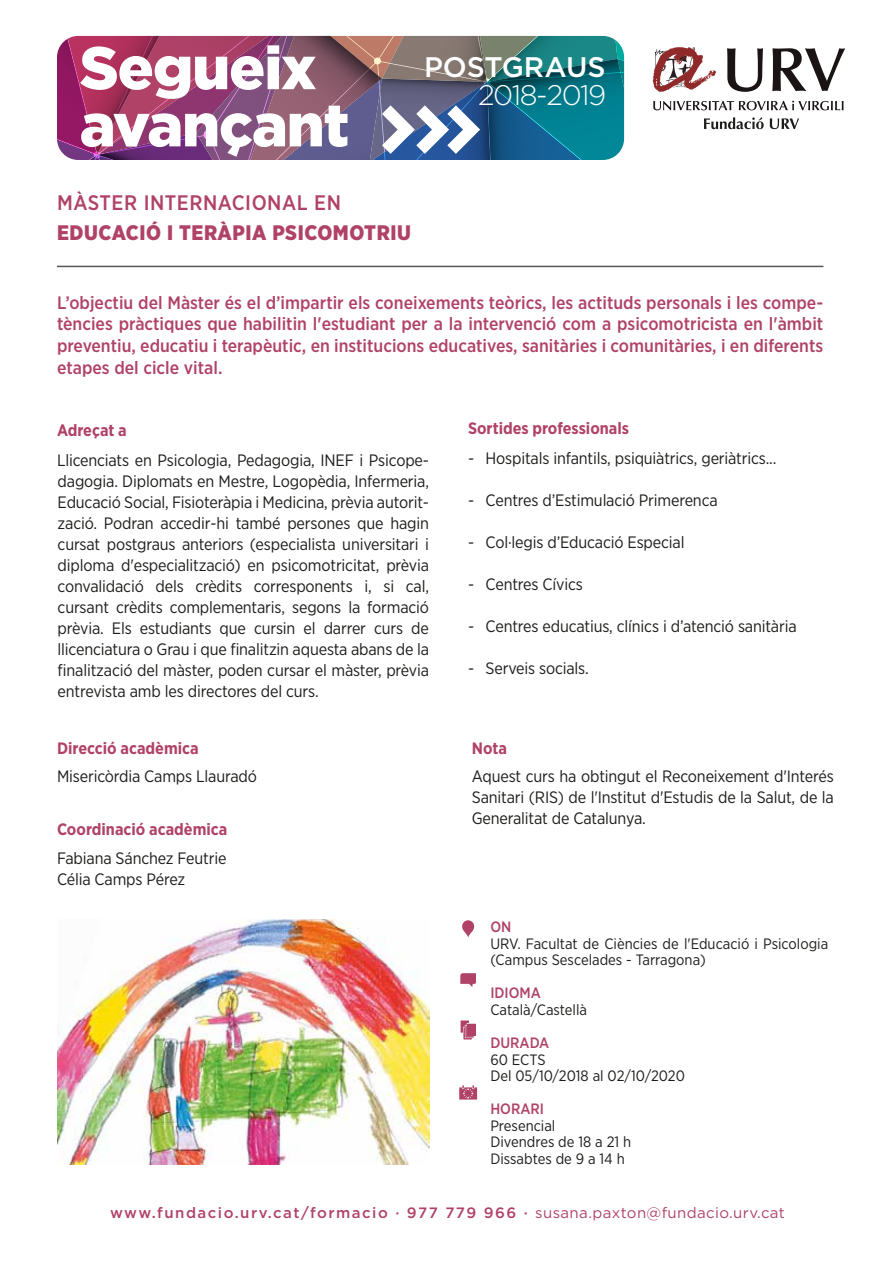
<style>
.page{position:relative;width:893px;height:1263px;background:#fff}
.page>*{position:absolute;margin:0;border:0;box-sizing:border-box;transform-origin:0 0}
.t1{font:900 60px/57.2px "Gotham";letter-spacing:-.02em;color:#fff}
.t2{font:500 28.35px "Gotham";color:#fff}
.t3{font:300 28.35px "Gotham";letter-spacing:-.05em;color:#fff}
.t4{font:900 21px "Gotham Narrow";letter-spacing:.025em;color:#b04268}
.t5{font:500 21px "Gotham Narrow";letter-spacing:.025em;color:#b04268}
.t6{font:500 18px/21.6px "Gotham Narrow";color:#b04268;text-align:justify}
.t7{font:16.5px/21px "Gotham Narrow";letter-spacing:-.01em;color:#1d1d1b;text-align:justify}
.t8{font:700 16.5px "Gotham Narrow";color:#b04268}
.t9{font:15px/16.5px "Gotham Narrow";color:#1d1d1b}
.t10{font:500 15px "Gotham";letter-spacing:.1em;color:#b04268}
.t11{font:500 15px "Gotham Narrow";color:#b04268}
.s1{font-weight:400}
</style>
<div class="page">
<hr style="left:57px;top:266px;width:766px;height:1px;background:#575756">
<svg style="left:461px;top:1021px;width:15px;height:18px"></svg>
<svg style="left:460px;top:973px;width:16px;height:14px"></svg>
<svg style="left:462px;top:920px;width:12px;height:18px"></svg>
<svg style="left:459px;top:1085px;width:18px;height:14px"></svg>
<svg style="left:653px;top:47px;width:63px;height:45px"></svg>
<svg style="left:727px;top:48px;width:36px;height:44px"></svg>
<svg style="left:772px;top:48px;width:73px;height:43px"></svg>
<svg style="left:653px;top:101px;width:191px;height:9px"></svg>
<svg style="left:57px;top:36px;width:567px;height:124px;background:#6e5c7b"></svg>
<svg style="left:704px;top:117px;width:60px;height:12px"></svg>
<svg style="left:770px;top:118px;width:29px;height:11px"></svg>
<img style="left:57px;top:919px;width:373px;height:246px">
<h1 class="t1" style="left:80px;top:39px;width:271px">Segueix avançant</h1>
<p class="t5" style="left:57px;top:190px;width:285px">MÀSTER INTERNACIONAL EN</p>
<p class="t4" style="left:57px;top:219px;width:355px">EDUCACIÓ I TERÀPIA PSICOMOTRIU</p>
<h2 class="t2" style="left:424px;top:48px;width:183px">POSTGRAUS</h2>
<h2 class="t3" style="left:478px;top:77px;width:130px">2018-2019</h2>
<p class="t6" style="left:57px;top:291px;width:768px">L’objectiu del Màster és el d’impartir els coneixements teòrics, les actituds personals i les compe&shy;tències pràctiques que habilitin l'estudiant per a la intervenció com a psicomotricista en l'àmbit preventiu, educatiu i terapèutic, en institucions educatives, sanitàries i comunitàries, i en diferents etapes del cicle vital.</p>
<p class="t8" style="left:57px;top:420px;width:71px">Adreçat a</p>
<p class="t8" style="left:468px;top:418px;width:163px">Sortides professionals</p>
<p class="t7" style="left:57px;top:449px;width:374px">Llicenciats en Psicologia, Pedagogia, INEF i Psicope&shy;dagogia. Diplomats en Mestre, Logopèdia, Infermeria, Educació Social, Fisioteràpia i Medicina, prèvia autorit&shy;zació. Podran accedir-hi també persones que hagin cursat postgraus anteriors (especialista universitari i diploma d'especialització) en psicomotricitat, prèvia convalidació dels crèdits corresponents i, si cal, cursant crèdits complementaris, segons la formació prèvia. Els estudiants que cursin el darrer curs de llicenciatura o Grau i que finalitzin aquesta abans de la finalització del màster, poden cursar el màster, prèvia entrevista amb les directores del curs.</p>
<p class="t7" style="left:468px;top:447px;width:310px">- Hospitals infantils, psiquiàtrics, geriàtrics...</p>
<p class="t7" style="left:468px;top:489px;width:251px">- Centres d’Estimulació Primerenca</p>
<p class="t7" style="left:468px;top:531px;width:218px">- Col·legis d’Educació Especial</p>
<p class="t7" style="left:468px;top:573px;width:116px">- Centres Cívics</p>
<p class="t7" style="left:468px;top:615px;width:330px">- Centres educatius, clínics i d’atenció sanitària</p>
<p class="t7" style="left:468px;top:657px;width:122px">- Serveis socials.</p>
<p class="t8" style="left:57px;top:737px;width:143px">Direcció acadèmica</p>
<p class="t7" style="left:57px;top:766px;width:201px">Misericòrdia Camps Llauradó</p>
<p class="t8" style="left:57px;top:819px;width:172px">Coordinació acadèmica</p>
<p class="t7" style="left:57px;top:847px;width:171px">Fabiana Sánchez Feutrie<br>Célia Camps Pérez</p>
<p class="t8" style="left:472px;top:737px;width:37px">Nota</p>
<p class="t7" style="left:472px;top:766px;width:364px">Aquest curs ha obtingut el Reconeixement d'Interés Sanitari (RIS) de l'Institut d'Estudis de la Salut, de la Generalitat de Catalunya.</p>
<p class="t11" style="left:490px;top:918px;width:23px">ON</p>
<p class="t9" style="left:490px;top:935px;width:339px">URV. Facultat de Ciències de l'Educació i Psicologia (Campus Sescelades - Tarragona)</p>
<p class="t11" style="left:490px;top:984px;width:52px">IDIOMA</p>
<p class="t9" style="left:490px;top:1001px;width:98px">Català/Castellà</p>
<p class="t11" style="left:490px;top:1033px;width:60px">DURADA</p>
<p class="t9" style="left:490px;top:1051px;width:196px">60 ECTS<br>Del 05/10/2018 al 02/10/2020</p>
<p class="t11" style="left:490px;top:1099px;width:55px">HORARI</p>
<p class="t9" style="left:490px;top:1117px;width:142px">Presencial<br>Divendres de 18 a 21 h<br>Dissabtes de 9 a 14 h</p>
<p class="t10" style="left:110px;top:1203px;width:676px">www.fundacio.urv.cat/formacio · 977 779 966 · <span class="s1">susana.paxton@fundacio.urv.cat</span></p>
</div>
